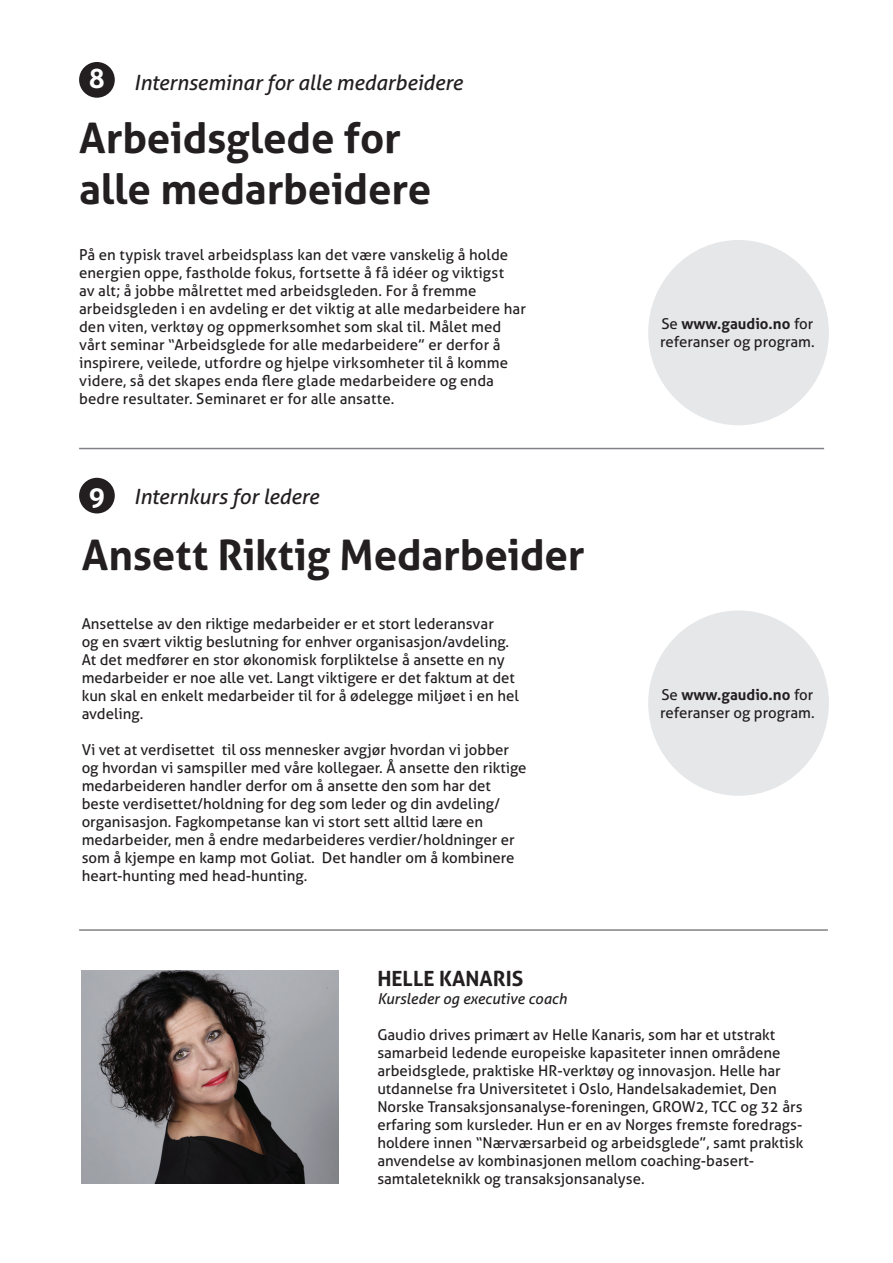
<style>
.page{position:relative;width:893px;height:1263px;background:#fff}
.page>*{position:absolute;margin:0;border:0;box-sizing:border-box;transform-origin:0 0}
.t1{font:700 42px/51px "Aller";letter-spacing:-.005em;color:#231f20}
.t2{font:700 27px "Aller";color:#fff}
.t3{font:italic 21px "Aller";letter-spacing:-.005em;color:#231f20}
.t4{font:700 21px "Aller";color:#231f20}
.t5{font:15px/18px "Aller";color:#231f20}
.t6{font:italic 15px "Aller";color:#231f20}
.s1{font-weight:700;font-style:normal;font-size:27px;color:#fff}
.s2{font-weight:700}
</style>
<div class="page">
<hr style="left:79px;top:448px;width:745px;height:1px;background:#808285">
<div style="left:79px;top:478px;width:36px;height:35px;background:#231f20;border-radius:50%"></div>
<div style="left:648px;top:240px;width:181px;height:185px;background:#e6e7e9;border-radius:50%"></div>
<div style="left:648px;top:610px;width:181px;height:186px;background:#e6e7e9;border-radius:50%"></div>
<img style="left:82px;top:970px;width:256px;height:214px">
<hr style="left:79px;top:929px;width:749px;height:2px;background:#808285">
<div style="left:79px;top:62px;width:36px;height:36px;background:#231f20;border-radius:50%"></div>
<h3 class="t3" style="left:89px;top:70px;width:375px"><span class="s1">8</span> Internseminar for alle medarbeidere</h3>
<h1 class="t1" style="left:79px;top:113px;width:354px">Arbeidsglede for alle medarbeidere</h1>
<p class="t5" style="left:79px;top:246px;width:448px">På en typisk travel arbeidsplass kan det være vanskelig å holde energien oppe, fastholde fokus, fortsette å få idéer og viktigst<br>av alt; å jobbe målrettet med arbeidsgleden. For å fremme arbeidsgleden i en avdeling er det viktig at alle medarbeidere har den viten, verktøy og oppmerksomhet som skal til. Målet med vårt seminar “Arbeidsglede for alle medarbeidere” er derfor å inspirere, veilede, utfordre og hjelpe virksomheter til å komme videre, så det skapes enda flere glade medarbeidere og enda bedre resultater. Seminaret er for alle ansatte.</p>
<h2 class="t2" style="left:89px;top:479px;width:18px">9</h2>
<h3 class="t3" style="left:134px;top:484px;width:187px">Internkurs for ledere</h3>
<h1 class="t1" style="left:82px;top:529px;width:505px">Ansett Riktig Medarbeider</h1>
<p class="t5" style="left:82px;top:614px;width:439px">Ansettelse av den riktige medarbeider er et stort lederansvar<br>og en svært viktig beslutning for enhver organisasjon/avdeling.<br>At det medfører en stor økonomisk forpliktelse å ansette en ny medarbeider er noe alle vet. Langt viktigere er det faktum at det kun skal en enkelt medarbeider til for å ødelegge miljøet i en hel avdeling.</p>
<p class="t5" style="left:82px;top:740px;width:446px">Vi vet at verdisettet til oss mennesker avgjør hvordan vi jobber og hvordan vi samspiller med våre kollegaer. Å ansette den riktige medarbeideren handler derfor om å ansette den som har det beste verdisettet/holdning for deg som leder og din avdeling/ organisasjon. Fagkompetanse kan vi stort sett alltid lære en medarbeider, men å endre medarbeideres verdier/holdninger er som å kjempe en kamp mot Goliat. Det handler om å kombinere heart-hunting med head-hunting.</p>
<p class="t5" style="left:660px;top:315px;width:156px">Se <span class="s2">www.gaudio.no</span> for referanser og program.</p>
<p class="t5" style="left:660px;top:685px;width:156px">Se <span class="s2">www.gaudio.no</span> for referanser og program.</p>
<h3 class="t4" style="left:377px;top:965px;width:76px">Helle Kanar</h3>
<h3 class="t4" style="left:506px;top:965px;width:17px">is</h3>
<p class="t6" style="left:377px;top:989px;width:191px">Kursleder og executive coach</p>
<p class="t5" style="left:377px;top:1026px;width:428px">Gaudio drives primært av Helle Kanaris, som har et utstrakt samarbeid ledende europeiske kapasiteter innen områdene arbeidsglede, praktiske HR-verktøy og innovasjon. Helle har utdannelse fra Universitetet i Oslo, Handelsakademiet, Den Norske Transaksjonsanalyse-foreningen, GROW2, TCC og 32 års erfaring som kursleder. Hun er en av Norges fremste foredrags&shy;holdere innen “Nærværsarbeid og arbeidsglede”, samt praktisk anvendelse av kombinasjonen mellom coaching-basert&shy;samtaleteknikk og transaksjonsanalyse.</p>
</div>
